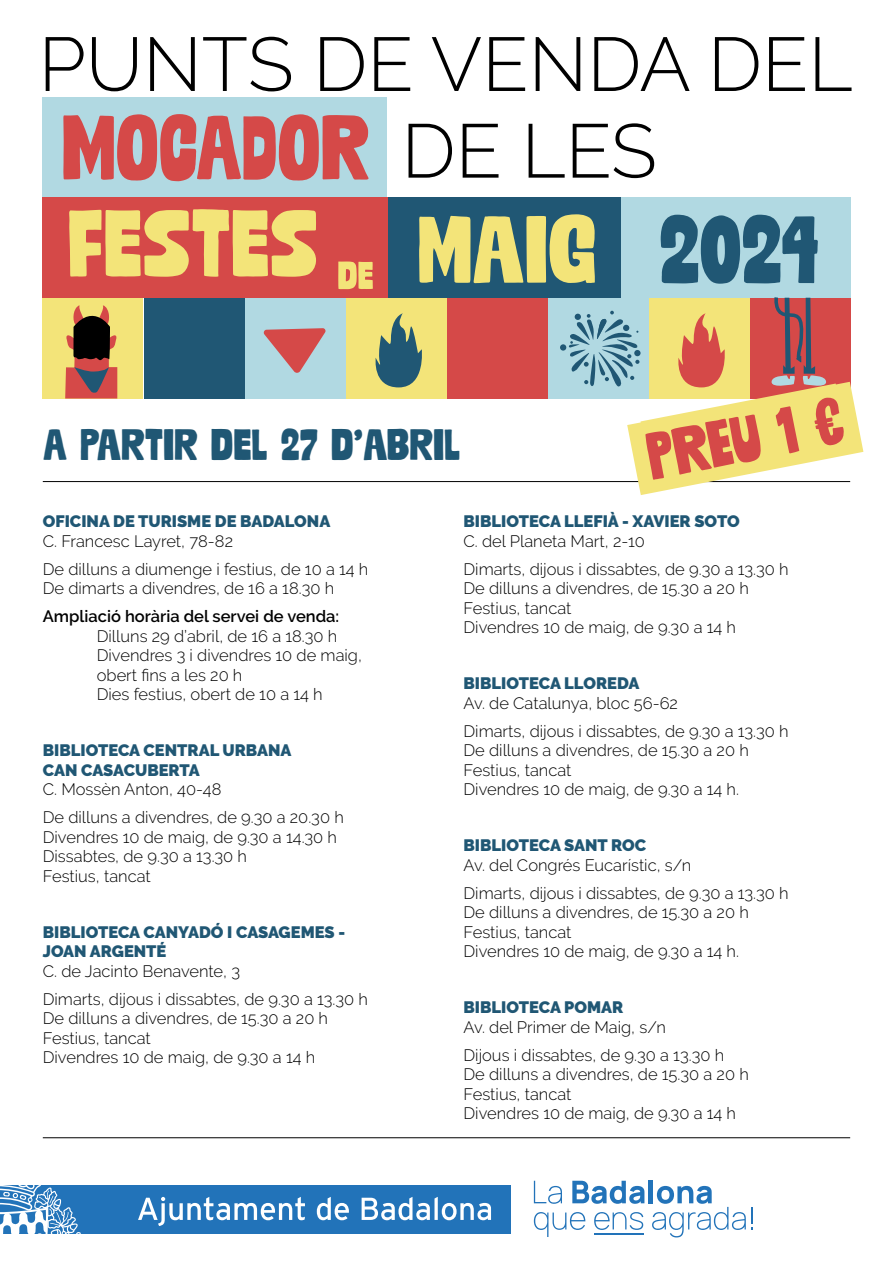
<style>
.page{position:relative;width:893px;height:1263px;background:#fff}
.page>*{position:absolute;margin:0;border:0;box-sizing:border-box;transform-origin:0 0}
.t1{font:900 87.45px "Mudstone Sans";color:#d54948;scale:.92 1}
.t2{font:300 75.9px "Raleway";color:#000}
.t3{font:900 63px "Mudstone Sans";color:#d54948;scale:.92 1}
.t4{font:900 42px "Mudstone Sans";color:#205774}
.t5{font:300 16.5px/19.5px "Raleway";color:#000}
.t6{font:900 16.5px/19.5px "Raleway";color:#205774}
.t7{font:600 16.5px "Raleway";color:#000}
.s1{font-family:"Raleway";font-weight:300;font-size:75.9px;color:#000}
</style>
<div class="page">
<div style="left:0;top:1185px;width:511px;height:49px;background:#2273b9"></div>
<svg style="left:138px;top:1197px;width:353px;height:29px"></svg>
<svg style="left:0;top:1185px;width:81px;height:49px"></svg>
<svg style="left:534px;top:1181px;width:28px;height:23px"></svg>
<svg style="left:572px;top:1181px;width:72px;height:23px"></svg>
<hr style="left:649px;top:1180px;width:4px;height:23px;background:#2273b9">
<svg style="left:534px;top:1212px;width:51px;height:25px"></svg>
<svg style="left:594px;top:1212px;width:49px;height:18px"></svg>
<svg style="left:652px;top:1186px;width:101px;height:51px"></svg>
<hr style="left:594px;top:1233px;width:49px;height:1px;background:#2273b9">
<div style="left:43px;top:197px;width:345px;height:101px;background:#d54948"></div>
<svg style="left:69px;top:209px;width:247px;height:68px"></svg>
<svg style="left:338px;top:261px;width:35px;height:28px"></svg>
<div style="left:620px;top:197px;width:230px;height:101px;background:#b1d9e2"></div>
<svg style="left:661px;top:215px;width:157px;height:69px"></svg>
<div style="left:388px;top:197px;width:232px;height:101px;background:#205774"></div>
<svg style="left:419px;top:214px;width:176px;height:69px"></svg>
<div style="left:43px;top:98px;width:344px;height:99px;background:#b1d9e2"></div>
<div style="left:346px;top:298px;width:101px;height:100px;background:#f3e479"></div>
<svg style="left:375px;top:313px;width:47px;height:75px"></svg>
<div style="left:447px;top:298px;width:101px;height:100px;background:#d54948"></div>
<div style="left:144px;top:298px;width:101px;height:100px;background:#205774"></div>
<div style="left:43px;top:298px;width:100px;height:100px;background:#f3e479"></div>
<svg style="left:65px;top:305px;width:52px;height:93px"></svg>
<div style="left:245px;top:298px;width:101px;height:100px;background:#b1d9e2"></div>
<svg style="left:263px;top:328px;width:63px;height:45px"></svg>
<div style="left:548px;top:298px;width:101px;height:100px;background:#b1d9e2"></div>
<div style="left:560px;top:344px;width:6px;height:7px;background:#205774;border-radius:50%"></div>
<hr style="left:43px;top:1137px;width:807px;height:1px;background:#000">
<hr style="left:43px;top:481px;width:807px;height:1px;background:#000">
<svg style="left:568px;top:298px;width:295px;height:197px"></svg>
<h2 class="t2" style="left:39px;top:20px;width:815px">PUNTS DE VENDA DEL</h2>
<h1 class="t1" style="left:62px;top:92px;width:648px">MOCADOR <span class="s1">DE LES</span></h1>
<h3 class="t4" style="left:43px;top:418px;width:419px">A PARTIR DEL 27 D’ABRIL</h3>
<h3 class="t3" style="left:640px;top:418px;width:218px;rotate:-11deg">PREU 1 €</h3>
<p class="t6" style="left:43px;top:512px;width:289px">OFICINA DE TURISME DE BADALONA</p>
<p class="t5" style="left:43px;top:527px;width:327px;line-height:28px">C. Francesc Layret, 78-82<br>De dilluns a diumenge i festius, de 10 a 14 h</p>
<p class="t5" style="left:43px;top:579px;width:293px">De dimarts a divendres, de 16 a 18.30 h</p>
<p class="t7" style="left:43px;top:607px;width:298px">Ampliació horària del servei de venda:</p>
<p class="t5" style="left:97px;top:626px;width:267px">Dilluns 29 d’abril, de 16 a 18.30 h<br>Divendres 3 i divendres 10 de maig, obert fins a les 20 h<br>Dies festius, obert de 10 a 14 h</p>
<p class="t6" style="left:43px;top:741px;width:250px">BIBLIOTECA CENTRAL URBANA<br>CAN CASACUBERTA</p>
<p class="t5" style="left:43px;top:775px;width:303px;line-height:28px">C. Mossèn Anton, 40-48<br>De dilluns a divendres, de 9.30 a 20.30 h</p>
<p class="t5" style="left:43px;top:827px;width:296px">Divendres 10 de maig, de 9.30 a 14.30 h<br>Dissabtes, de 9.30 a 13.30 h<br>Festius, tancat</p>
<p class="t6" style="left:43px;top:922px;width:304px">BIBLIOTECA CANYADÓ I CASAGEMES -<br>JOAN ARGENTÉ</p>
<p class="t5" style="left:43px;top:957px;width:327px;line-height:28px">C. de Jacinto Benavente, 3<br>Dimarts, dijous i dissabtes, de 9.30 a 13.30 h</p>
<p class="t5" style="left:43px;top:1009px;width:287px">De dilluns a divendres, de 15.30 a 20 h<br>Festius, tancat<br>Divendres 10 de maig, de 9.30 a 14 h</p>
<p class="t6" style="left:463px;top:512px;width:278px">BIBLIOTECA LLEFIÀ - XAVIER SOTO</p>
<p class="t5" style="left:463px;top:527px;width:327px;line-height:28px">C. del Planeta Mart, 2-10<br>Dimarts, dijous i dissabtes, de 9.30 a 13.30 h</p>
<p class="t5" style="left:463px;top:579px;width:287px">De dilluns a divendres, de 15.30 a 20 h<br>Festius, tancat<br>Divendres 10 de maig, de 9.30 a 14 h</p>
<p class="t6" style="left:463px;top:674px;width:177px">BIBLIOTECA LLOREDA</p>
<p class="t5" style="left:463px;top:689px;width:327px;line-height:28px">Av. de Catalunya, bloc 56-62<br>Dimarts, dijous i dissabtes, de 9.30 a 13.30 h</p>
<p class="t5" style="left:463px;top:741px;width:287px">De dilluns a divendres, de 15.30 a 20 h<br>Festius, tancat<br>Divendres 10 de maig, de 9.30 a 14 h.</p>
<p class="t6" style="left:463px;top:836px;width:184px">BIBLIOTECA SANT ROC</p>
<p class="t5" style="left:463px;top:851px;width:327px;line-height:28px">Av. del Congrés Eucarístic, s/n<br>Dimarts, dijous i dissabtes, de 9.30 a 13.30 h</p>
<p class="t5" style="left:463px;top:903px;width:287px">De dilluns a divendres, de 15.30 a 20 h<br>Festius, tancat<br>Divendres 10 de maig, de 9.30 a 14 h.</p>
<p class="t6" style="left:463px;top:998px;width:161px">BIBLIOTECA POMAR</p>
<p class="t5" style="left:463px;top:1013px;width:262px;line-height:28px">Av. del Primer de Maig, s/n<br>Dijous i dissabtes, de 9.30 a 13.30 h</p>
<p class="t5" style="left:463px;top:1065px;width:287px">De dilluns a divendres, de 15.30 a 20 h<br>Festius, tancat<br>Divendres 10 de maig, de 9.30 a 14 h</p>
</div>
